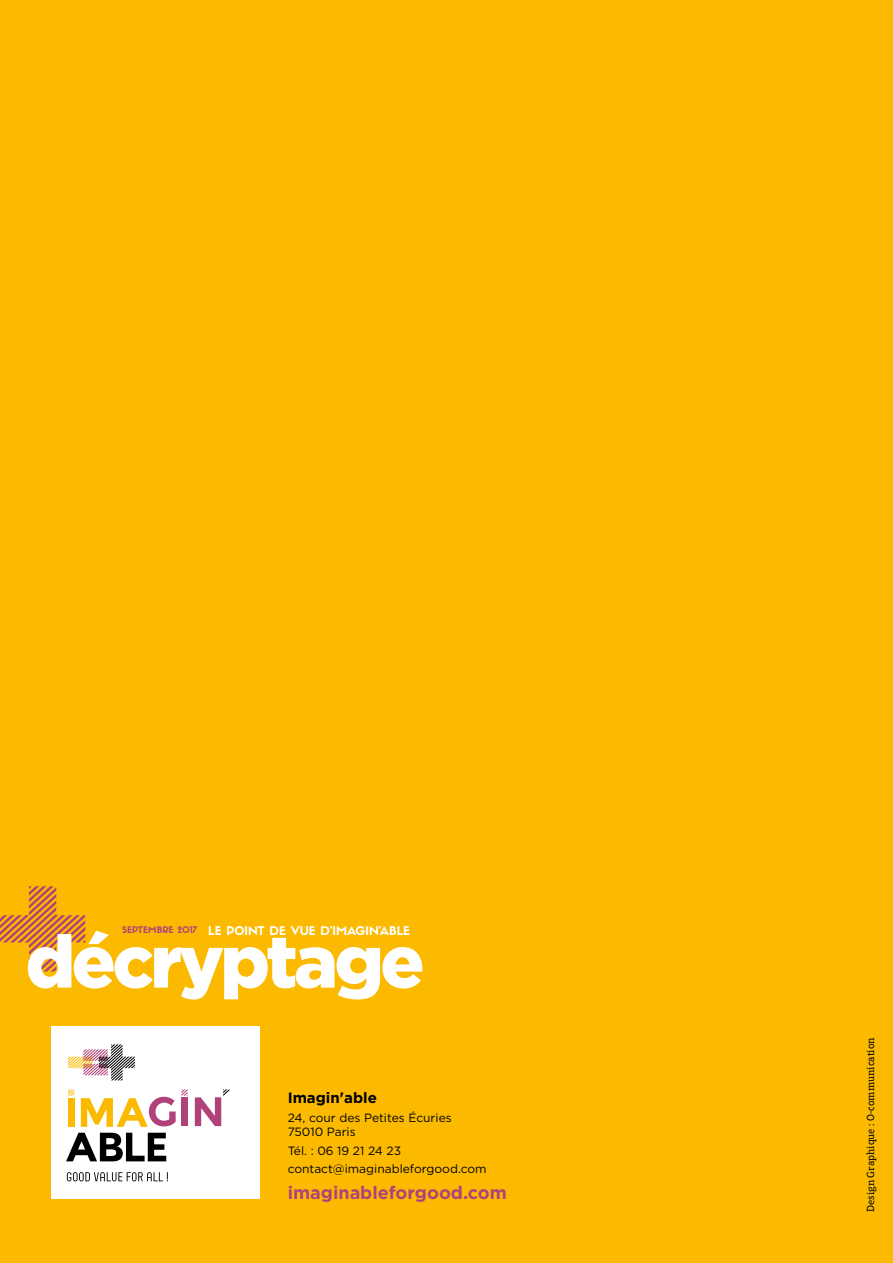
<style>
.page{position:relative;width:893px;height:1263px;background:#fbba00}
.page>*{position:absolute;margin:0;border:0;box-sizing:border-box;transform-origin:0 0}
.t1{font:900 73.35px "Gotham";letter-spacing:-.05em;color:#fff}
.t2{font:700 18px "Gotham";color:#b14279}
.t3{font:700 15px "Gotham";color:#000}
.t4{font:12px/14.4px "Gotham";color:#000}
.t5{font:11.85px "Sifonn Pro";color:#fff}
.t6{font:10.5px "Aptifer Slab LT Pro";color:#000}
</style>
<div class="page">
<div style="left:51px;top:1026px;width:208px;height:173px;background:#fff"></div>
<svg style="left:67px;top:1172px;width:101px;height:9px"></svg>
<svg style="left:66px;top:1133px;width:100px;height:28px"></svg>
<div style="left:68px;top:1098px;width:6px;height:29px;background:#fbba00"></div>
<svg style="left:68px;top:1089px;width:6px;height:7px"></svg>
<svg style="left:81px;top:1089px;width:107px;height:38px"></svg>
<svg style="left:68px;top:1044px;width:67px;height:36px"></svg>
<svg style="left:195px;top:1089px;width:34px;height:37px"></svg>
<svg style="left:0;top:886px;width:85px;height:85px"></svg>
<p class="t5" style="left:122px;top:923px;width:289px"><sup>SEPTEMBRE</sup> <sup>2017</sup> LE POINT DE VUE D'IMAGIN'ABLE</p>
<h1 class="t1" style="left:26px;top:911px;width:401px">décryptage</h1>
<p class="t3" style="left:288px;top:1088px;width:91px">Imagin'able</p>
<p class="t4" style="left:288px;top:1110px;width:166px">24, cour des Petites Écuries<br>75010 Paris</p>
<p class="t4" style="left:288px;top:1141px;width:200px;line-height:18.6px">Tél. : 06 19 21 24 23 contact@imaginableforgood.com</p>
<h2 class="t2" style="left:288px;top:1181px;width:221px">imaginableforgood.com</h2>
<p class="t6" style="left:865px;top:1212px;width:176px;rotate:-90deg">Design Graphique : O-communication</p>
</div>
